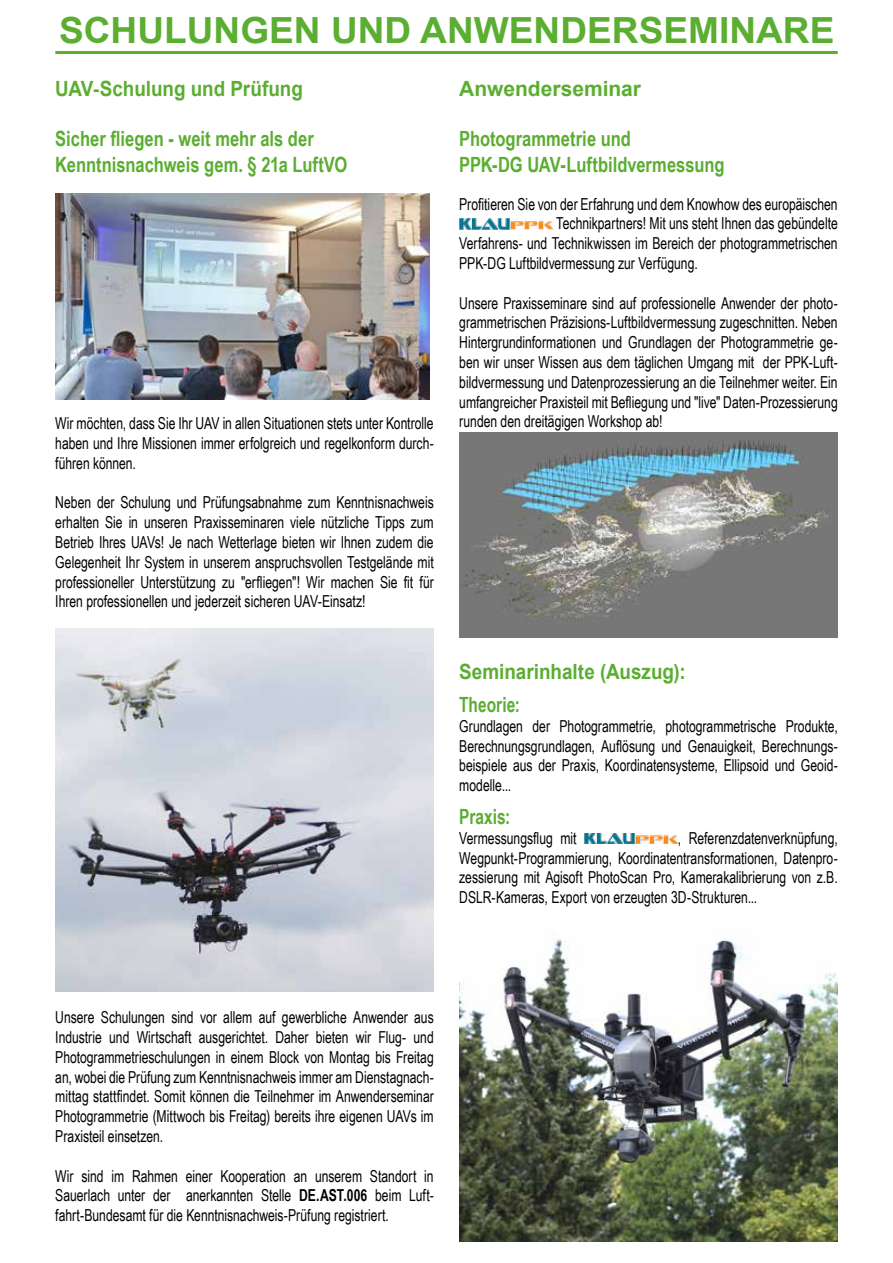
<style>
.page{position:relative;width:893px;height:1263px;background:#fff}
.page>*{position:absolute;margin:0;border:0;box-sizing:border-box;transform-origin:0 0}
.t1{font:700 36px "Arial";color:#5bae31}
.t2{font:700 21px/25.2px "Arial Narrow";color:#5bae31;scale:.96 1}
.t3{font:700 21px "Arial";color:#5bae31;scale:.9 1}
.t4{font:700 21px "Arial";color:#5bae31}
.t5{font:700 21px "Arial Narrow";color:#5bae31;scale:.9 1}
.t6{font:16.5px/19.8px "Arial Narrow";color:#000;text-align:justify;scale:.9 1}
.s1{font-weight:700}
</style>
<div class="page">
<hr style="left:55px;top:51px;width:783px;height:3px;background:#5bae31">
<img style="left:459px;top:219px;width:94px;height:10px">
<img style="left:584px;top:833px;width:94px;height:11px">
<img style="left:55px;top:628px;width:379px;height:363px">
<img style="left:55px;top:193px;width:374px;height:207px">
<img style="left:459px;top:433px;width:379px;height:205px">
<img style="left:459px;top:939px;width:379px;height:303px">
<h1 class="t1" style="left:59px;top:5px;width:777px">SCHULUNGEN UND ANWENDERSEMINARE</h1>
<p class="t3" style="left:55px;top:74px;width:277px">UAV-Schulung und Prüfung</p>
<p class="t2" style="left:55px;top:125px;width:306px">Sicher fliegen - weit mehr als der<br>Kenntnisnachweis gem. § 21a LuftVO</p>
<p class="t4" style="left:459px;top:74px;width:183px">Anwenderseminar</p>
<p class="t2" style="left:459px;top:125px;width:278px">Photogrammetrie und<br>PPK-DG UAV-Luftbildvermessung</p>
<p class="t6" style="left:459px;top:193px;width:422px">Profitieren Sie von der Erfahrung und dem Knowhow des europäischen</p>
<p class="t6" style="left:556px;top:213px;width:314px">Technikpartners! Mit uns steht Ihnen das gebündelte</p>
<p class="t6" style="left:459px;top:233px;width:422px">Verfahrens- und Technikwissen im Bereich der photogrammetrischen</p>
<p class="t6" style="left:459px;top:253px;width:266px">PPK-DG Luftbildvermessung zur Verfügung.</p>
<p class="t6" style="left:459px;top:292px;width:422px">Unsere Praxisseminare sind auf professionelle Anwender der photo&shy;grammetrischen Präzisions-Luftbildvermessung zugeschnitten. Neben Hintergrundinformationen und Grundlagen der Photogrammetrie ge&shy;ben wir unser Wissen aus dem täglichen Umgang mit der PPK-Luft&shy;bildvermessung und Datenprozessierung an die Teilnehmer weiter. Ein umfangreicher Praxisteil mit Befliegung und "live" Daten-Prozessierung runden den dreitägigen Workshop ab!</p>
<p class="t6" style="left:55px;top:413px;width:422px">Wir möchten, dass Sie Ihr UAV in allen Situationen stets unter Kontrolle haben und Ihre Missionen immer erfolgreich und regelkonform durch&shy;führen können.</p>
<p class="t6" style="left:55px;top:492px;width:422px">Neben der Schulung und Prüfungsabnahme zum Kenntnisnachweis erhalten Sie in unseren Praxisseminaren viele nützliche Tipps zum Betrieb Ihres UAVs! Je nach Wetterlage bieten wir Ihnen zudem die Gelegenheit Ihr System in unserem anspruchsvollen Testgelände mit professioneller Unterstützung zu "erfliegen"! Wir machen Sie fit für Ihren professionellen und jederzeit sicheren UAV-Einsatz!</p>
<p class="t3" style="left:459px;top:657px;width:253px">Seminarinhalte (Auszug):</p>
<p class="t5" style="left:459px;top:689px;width:69px">Theorie:</p>
<p class="t6" style="left:459px;top:715px;width:422px">Grundlagen der Photogrammetrie, photogrammetrische Produkte, Berechnungsgrundlagen, Auflösung und Genauigkeit, Berechnungs&shy;beispiele aus der Praxis, Koordinatensysteme, Ellipsoid und Geoid&shy;modelle...</p>
<p class="t5" style="left:459px;top:801px;width:58px">Praxis:</p>
<p class="t6" style="left:459px;top:827px;width:132px">Vermessungsflug mit</p>
<p class="t6" style="left:459px;top:827px;width:422px;text-indent:219px">, Referenzdatenverknüpfung, Wegpunkt-Programmierung, Koordinatentransformationen, Datenpro&shy;zessierung mit Agisoft PhotoScan Pro, Kamerakalibrierung von z.B.<br>DSLR-Kameras, Export von erzeugten 3D-Strukturen...</p>
<p class="t6" style="left:55px;top:1007px;width:422px">Unsere Schulungen sind vor allem auf gewerbliche Anwender aus Industrie und Wirtschaft ausgerichtet. Daher bieten wir Flug- und Photogrammetrieschulungen in einem Block von Montag bis Freitag an, wobei die Prüfung zum Kenntnisnachweis immer am Dienstagnach&shy;mittag stattfindet. Somit können die Teilnehmer im Anwenderseminar Photogrammetrie (Mittwoch bis Freitag) bereits ihre eigenen UAVs im Praxisteil einsetzen.</p>
<p class="t6" style="left:55px;top:1165px;width:422px">Wir sind im Rahmen einer Kooperation an unserem Standort in Sauerlach unter der anerkannten Stelle <span class="s1">DE.AST.006</span> beim Luft&shy;fahrt-Bundesamt für die Kenntnisnachweis-Prüfung registriert.</p>
</div>
